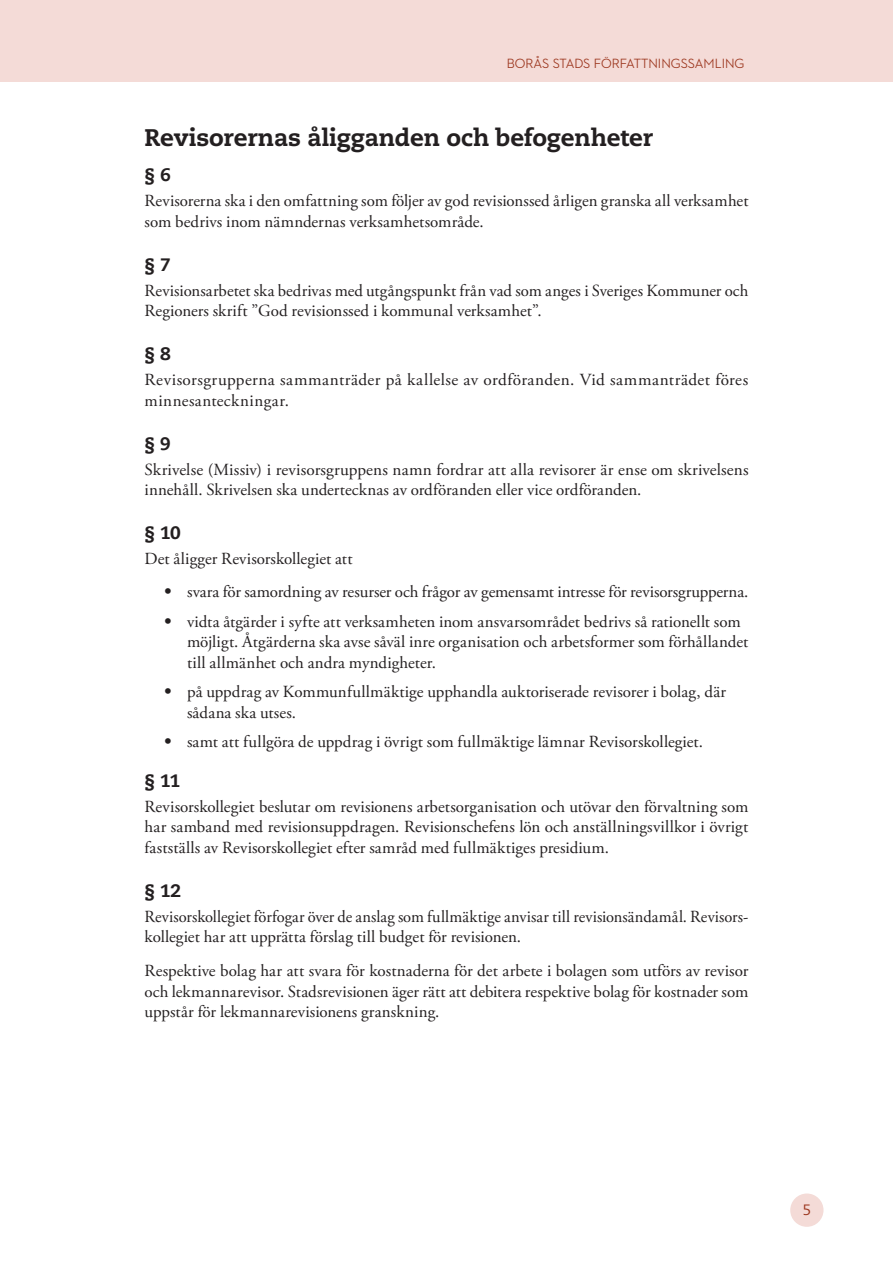
<style>
.page{position:relative;width:893px;height:1263px;background:#fff}
.page>*{position:absolute;margin:0;border:0;box-sizing:border-box;transform-origin:0 0}
.Rubrik_1__Inledning{font:800 24px "Caecilia LT Std";letter-spacing:-.005em;color:#231f20}
.Rubrik_2__Paragraf{font:800 18px "Caecilia LT Std";color:#231f20}
.Brödtext_Garamond{font:16.95px/20.7px "Adobe Garamond Pro";letter-spacing:.005em;color:#231f20}
.Brödtext_Garamond-2{font:16.95px/20.7px "Adobe Garamond Pro";letter-spacing:.03em;color:#231f20}
.t1{font:15px "Caecilia LT Std";color:#9d3820}
.t2{font:500 13.65px "Neutraface 2 Display";color:#9d3820}
.s1{font-weight:700;font-size:18px}
</style>
<div class="page">
<div style="left:790px;top:1193px;width:33px;height:34px;background:#f4dbd7;border-radius:50%"></div>
<div style="left:0;top:0;width:893px;height:82px;background:#f4dbd7"></div>
<p class="t2" style="left:507px;top:56px;width:239px">BORÅS STADS FÖRFATTNINGSSAMLING</p>
<h1 class="Rubrik_1__Inledning" style="left:145px;top:123px;width:510px">Revisorernas åligganden och befogenheter</h1>
<h2 class="Rubrik_2__Paragraf" style="left:145px;top:164px;width:28px">§ 6</h2>
<p class="Brödtext_Garamond" style="left:145px;top:191px;width:605px">Revisorerna ska i den omfattning som följer av god revisionssed årligen granska all verksamhet som bedrivs inom nämndernas verksamhetsområde.</p>
<h2 class="Rubrik_2__Paragraf" style="left:145px;top:253px;width:28px">§ 7</h2>
<p class="Brödtext_Garamond" style="left:145px;top:281px;width:605px">Revisionsarbetet ska bedrivas med utgångspunkt från vad som anges i Sveriges Kommuner och<br>Regioners skrift ”God revisionssed i kommunal verksamhet”.</p>
<h2 class="Rubrik_2__Paragraf" style="left:145px;top:343px;width:28px">§ 8</h2>
<p class="Brödtext_Garamond-2" style="left:145px;top:370px;width:605px">Revisorsgrupperna sammanträder på kallelse av ordföranden. Vid sammanträdet föres minnesanteckningar.</p>
<h2 class="Rubrik_2__Paragraf" style="left:145px;top:432px;width:28px">§ 9</h2>
<p class="Brödtext_Garamond" style="left:145px;top:459px;width:605px">Skrivelse (Missiv) i revisorsgruppens namn fordrar att alla revisorer är ense om skrivelsens innehåll. Skrivelsen ska undertecknas av ordföranden eller vice ordföranden.</p>
<h2 class="Rubrik_2__Paragraf" style="left:145px;top:521px;width:38px">§ 10</h2>
<p class="Brödtext_Garamond" style="left:145px;top:549px;width:210px">Det åligger Revisorskollegiet att</p>
<p class="Brödtext_Garamond" style="left:165px;top:582px;width:585px"><span class="s1">•</span> svara för samordning av resurser och frågor av gemensamt intresse för revisorsgrupperna.</p>
<p class="Brödtext_Garamond" style="left:187px;top:611px;width:563px;text-indent:-23px"><span class="s1">•</span> vidta åtgärder i syfte att verksamheten inom ansvarsområdet bedrivs så rationellt som möjligt. Åtgärderna ska avse såväl inre organisation och arbetsformer som förhållandet till allmänhet och andra myndigheter.</p>
<p class="Brödtext_Garamond" style="left:187px;top:682px;width:541px;text-indent:-23px"><span class="s1">•</span> på uppdrag av Kommunfullmäktige upphandla auktoriserade revisorer i bolag, där sådana ska utses.</p>
<p class="Brödtext_Garamond" style="left:165px;top:732px;width:540px"><span class="s1">•</span> samt att fullgöra de uppdrag i övrigt som fullmäktige lämnar Revisorskollegiet.</p>
<h2 class="Rubrik_2__Paragraf" style="left:145px;top:769px;width:37px">§ 11</h2>
<p class="Brödtext_Garamond" style="left:145px;top:796px;width:605px;text-align:justify">Revisorskollegiet beslutar om revisionens arbetsorganisation och utövar den förvaltning som har samband med revisionsuppdragen. Revisionschefens lön och anställningsvillkor i övrigt fastställs av Revisorskollegiet efter samråd med fullmäktiges presidium.</p>
<h2 class="Rubrik_2__Paragraf" style="left:145px;top:879px;width:38px">§ 12</h2>
<p class="Brödtext_Garamond" style="left:145px;top:906px;width:605px">Revisorskollegiet förfogar över de anslag som fullmäktige anvisar till revisionsändamål. Revisors&shy;kollegiet har att upprätta förslag till budget för revisionen.</p>
<p class="Brödtext_Garamond" style="left:145px;top:961px;width:605px;text-align:justify">Respektive bolag har att svara för kostnaderna för det arbete i bolagen som utförs av revisor och lekmannarevisor. Stadsrevisionen äger rätt att debitera respektive bolag för kostnader som uppstår för lekmannarevisionens granskning.</p>
<p class="t1" style="left:803px;top:1201px;width:10px">5</p>
</div>
